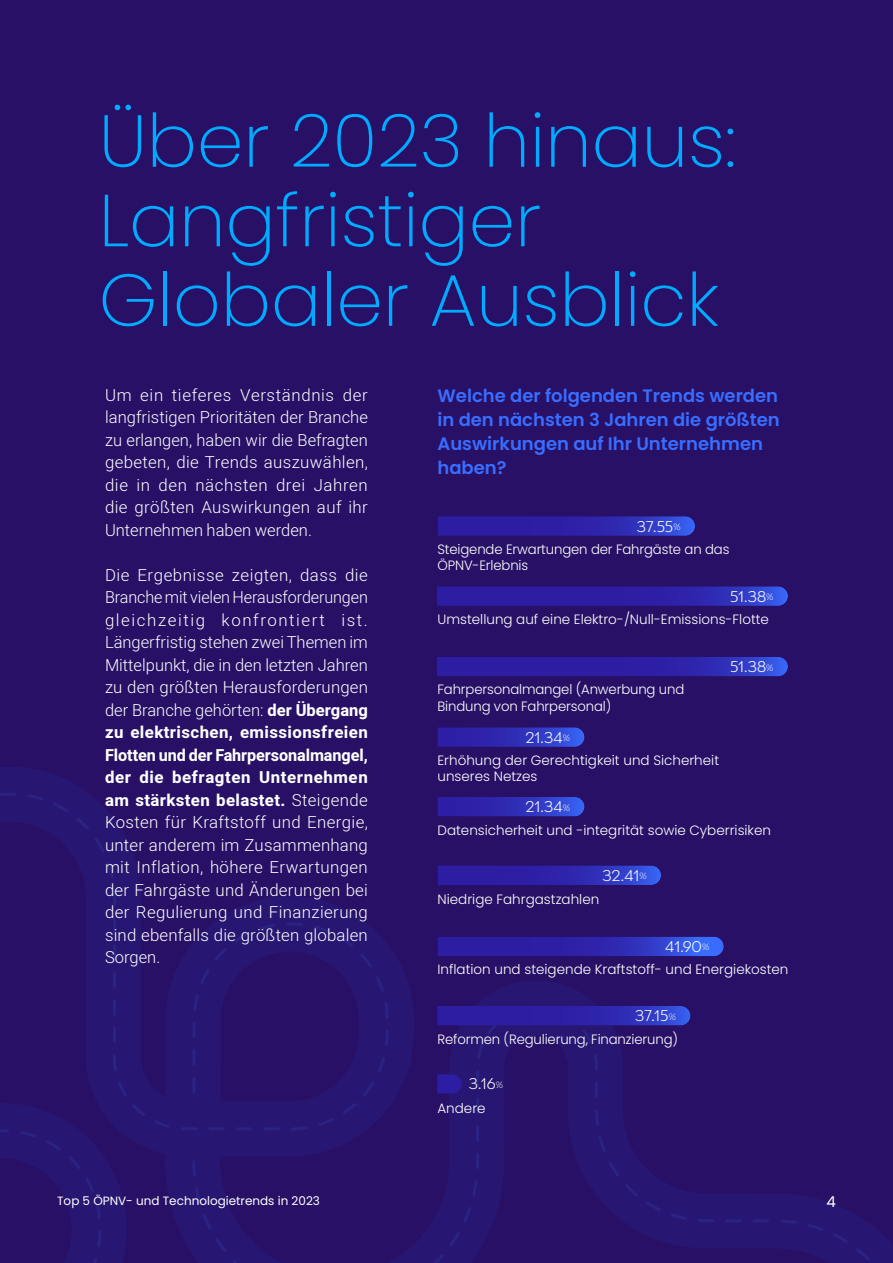
<style>
.page{position:relative;width:893px;height:1263px;background:#271066}
.page>*{position:absolute;margin:0;border:0;box-sizing:border-box;transform-origin:0 0}
.t1{font:200 73.5px/79.5px "Poppins";letter-spacing:-.005em;color:#0af}
.t2{font:600 18px/24px "Poppins";color:#396dff}
.t3{font:300 18px "Ploni DL1.1 AAA";letter-spacing:-.01em;color:#fff}
.t4{font:300 16.5px/22.5px "Heebo";letter-spacing:.01em;color:#fff;text-align:justify}
.t5{font:15px "Poppins";color:#fff}
.t6{font:300 13.5px/16.2px "Poppins";color:#fff}
.t7{font:12px "Poppins";color:#fff}
.s1{font-weight:700}
.s2{font-size:10.5px}
</style>
<div class="page">
<svg style="left:0;top:767px;width:715px;height:496px"></svg>
<svg style="left:0;top:1131px;width:103px;height:132px"></svg>
<svg style="left:0;top:791px;width:390px;height:340px"></svg>
<svg style="left:191px;top:1005px;width:702px;height:258px"></svg>
<svg style="left:437px;top:516px;width:258px;height:20px"></svg>
<svg style="left:437px;top:727px;width:147px;height:20px"></svg>
<svg style="left:437px;top:865px;width:224px;height:20px"></svg>
<svg style="left:437px;top:657px;width:351px;height:19px"></svg>
<svg style="left:437px;top:937px;width:287px;height:19px"></svg>
<svg style="left:437px;top:586px;width:351px;height:20px"></svg>
<svg style="left:437px;top:797px;width:147px;height:19px"></svg>
<svg style="left:437px;top:1074px;width:25px;height:20px"></svg>
<svg style="left:437px;top:1006px;width:253px;height:19px"></svg>
<h1 class="t1" style="left:99px;top:109px;width:639px">Über 2023 hinaus:<br>Langfristiger<br>Globaler Ausblick</h1>
<p class="t4" style="left:105px;top:383px;width:264px">Um ein tieferes Verständnis der langfristigen Prioritäten der Branche zu erlangen, haben wir die Befragten gebeten, die Trends auszuwählen, die in den nächsten drei Jahren die größten Auswirkungen auf ihr Unternehmen haben werden.</p>
<p class="t4" style="left:105px;top:563px;width:264px">Die Ergebnisse zeigten, dass die Branche mit vielen Herausforderungen gleichzeitig konfrontiert ist.<br>Längerfristig stehen zwei Themen im Mittelpunkt, die in den letzten Jahren zu den größten Herausforderungen der Branche gehörten: <span class="s1">der Übergang zu elektrischen, emissionsfreien Flotten und der Fahrpersonalmangel, der die befragten Unternehmen am stärksten belastet.</span> Steigende Kosten für Kraftstoff und Energie, unter anderem im Zusammenhang mit Inflation, höhere Erwartungen der Fahrgäste und Änderungen bei der Regulierung und Finanzierung sind ebenfalls die größten globalen Sorgen.</p>
<p class="t2" style="left:437px;top:386px;width:344px">Welche der folgenden Trends werden in den nächsten 3 Jahren die größten<br>Auswirkungen auf Ihr Unternehmen haben?</p>
<p class="t3" style="left:637px;top:515px;width:45px">37.55<span class="s2">%</span></p>
<p class="t6" style="left:437px;top:541px;width:293px">Steigende Erwartungen der Fahrgäste an das<br>ÖPNV-Erlebnis</p>
<p class="t3" style="left:730px;top:585px;width:45px">51.38<span class="s2">%</span></p>
<p class="t6" style="left:437px;top:612px;width:333px">Umstellung auf eine Elektro-/Null-Emissions-Flotte</p>
<p class="t6" style="left:437px;top:682px;width:248px">Fahrpersonalmangel (Anwerbung und<br>Bindung von Fahrpersonal)</p>
<p class="t3" style="left:525px;top:726px;width:46px">21.34<span class="s2">%</span></p>
<p class="t6" style="left:437px;top:752px;width:283px">Erhöhung der Gerechtigkeit und Sicherheit unseres Netzes</p>
<p class="t3" style="left:525px;top:795px;width:46px">21.34<span class="s2">%</span></p>
<p class="t3" style="left:730px;top:655px;width:45px">51.38<span class="s2">%</span></p>
<p class="t6" style="left:437px;top:822px;width:335px">Datensicherheit und -integrität sowie Cyberrisiken</p>
<p class="t3" style="left:603px;top:864px;width:45px">32.41<span class="s2">%</span></p>
<p class="t6" style="left:437px;top:891px;width:163px">Niedrige Fahrgastzahlen</p>
<p class="t3" style="left:665px;top:935px;width:46px">41.90<span class="s2">%</span></p>
<p class="t6" style="left:437px;top:961px;width:353px">Inflation und steigende Kraftstoff- und Energiekosten</p>
<p class="t3" style="left:635px;top:1004px;width:42px">37.15<span class="s2">%</span></p>
<p class="t6" style="left:437px;top:1031px;width:242px">Reformen (Regulierung, Finanzierung)</p>
<p class="t3" style="left:469px;top:1073px;width:36px">3.16<span class="s2">%</span></p>
<p class="t6" style="left:437px;top:1100px;width:50px">Andere</p>
<p class="t7" style="left:57px;top:1193px;width:264px">Top 5 ÖPNV- und Technologietrends in 2023</p>
<p class="t5" style="left:826px;top:1193px;width:11px">4</p>
</div>
